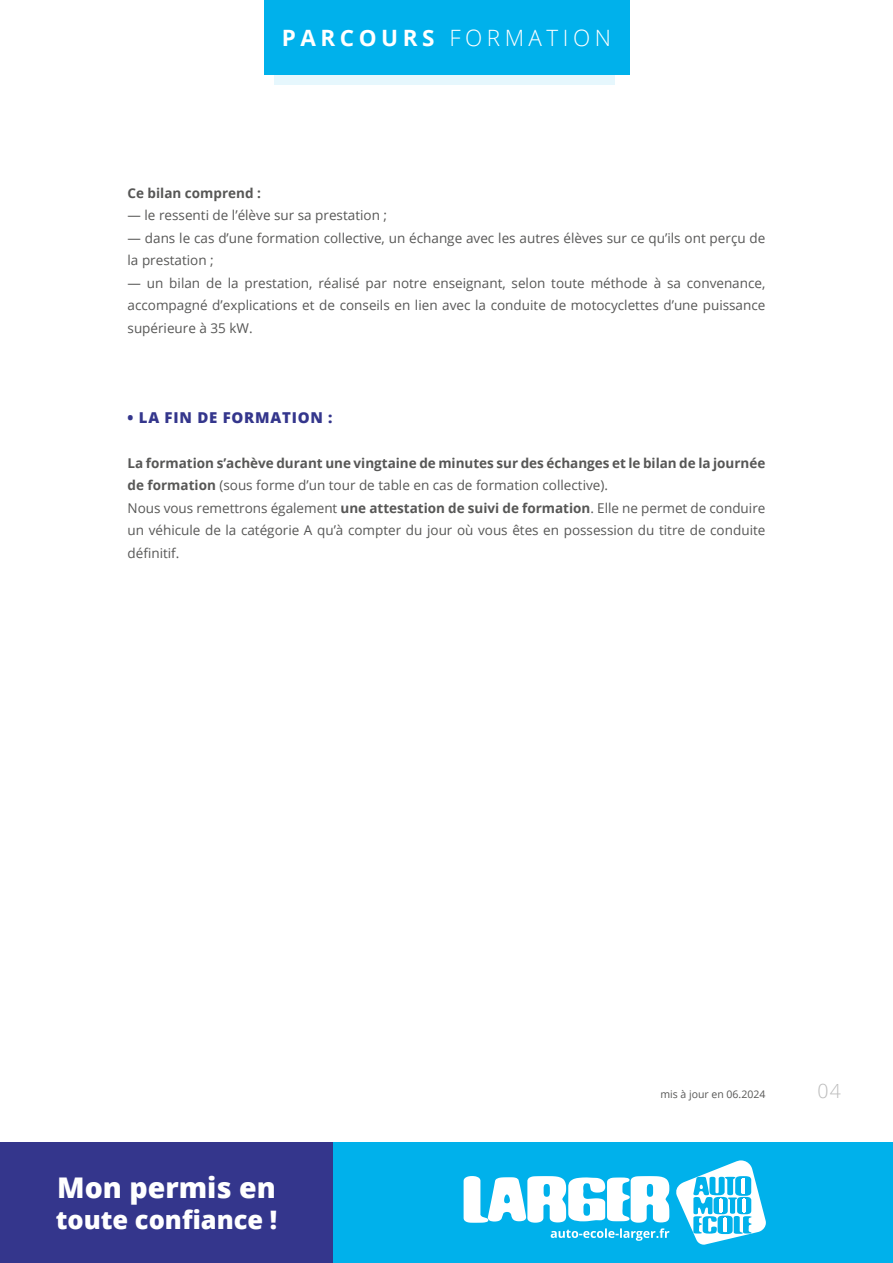
<style>
.page{position:relative;width:893px;height:1263px;background:#fff}
.page>*{position:absolute;margin:0;border:0;box-sizing:border-box;transform-origin:0 0}
.t1{font:800 28.5px "Open Sans";color:#fff}
.t2{font:800 25.5px "Open Sans";color:#fff}
.t3{font:300 22.5px "Open Sans";letter-spacing:.2em;color:#fff}
.t4{font:300 19.5px "Open Sans";color:#bcbcbc}
.t5{font:800 15px "Open Sans";letter-spacing:.05em;color:#34368c}
.t6{font:13.5px/22.5px "Open Sans";color:#575756}
.t7{font:700 13.5px "Open Sans";color:#575756}
.t8{font:10.5px "Open Sans";color:#575756}
.s1{font-weight:700}
</style>
<div class="page">
<div style="left:0;top:1143px;width:893px;height:120px;background:#00b1eb"></div>
<div style="left:0;top:1143px;width:333px;height:120px;background:#34368c"></div>
<svg style="left:274px;top:74px;width:341px;height:11px;background:#d1f0fb"></svg>
<div style="left:264px;top:0;width:365px;height:74px;background:#00b1eb"></div>
<svg style="left:676px;top:1160px;width:90px;height:85px"></svg>
<svg style="left:464px;top:1176px;width:205px;height:65px"></svg>
<h3 class="t3" style="left:282px;top:22px;width:330px"><span class="s1">PARCOURS</span> FORMATION</h3>
<p class="t7" style="left:128px;top:183px;width:135px">Ce bilan comprend :</p>
<p class="t6" style="left:128px;top:204px;width:639px">― le ressenti de l’élève sur sa prestation ;<br>― dans le cas d’une formation collective, un échange avec les autres élèves sur ce qu’ils ont perçu de la prestation ;<br>― un bilan de la prestation, réalisé par notre enseignant, selon toute méthode à sa convenance, accompagné d’explications et de conseils en lien avec la conduite de motocyclettes d’une puissance supérieure à 35 kW.</p>
<p class="t5" style="left:128px;top:406px;width:207px">• LA FIN DE FORMATION :</p>
<p class="t6" style="left:128px;top:451px;width:639px"><span class="s1">La formation s’achève durant une vingtaine de minutes sur des échanges et le bilan de la journée de formation</span> (sous forme d’un tour de table en cas de formation collective).<br>Nous vous remettrons également <span class="s1">une attestation de suivi de formation</span>. Elle ne permet de conduire un véhicule de la catégorie A qu’à compter du jour où vous êtes en possession du titre de conduite définitif.</p>
<h1 class="t1" style="left:57px;top:1166px;width:220px">Mon permis en</h1>
<h2 class="t2" style="left:56px;top:1200px;width:223px">toute confiance !</h2>
<p class="t8" style="left:660px;top:1087px;width:107px">mis à jour en 06.2024</p>
<h3 class="t4" style="left:818px;top:1077px;width:25px">04</h3>
</div>
